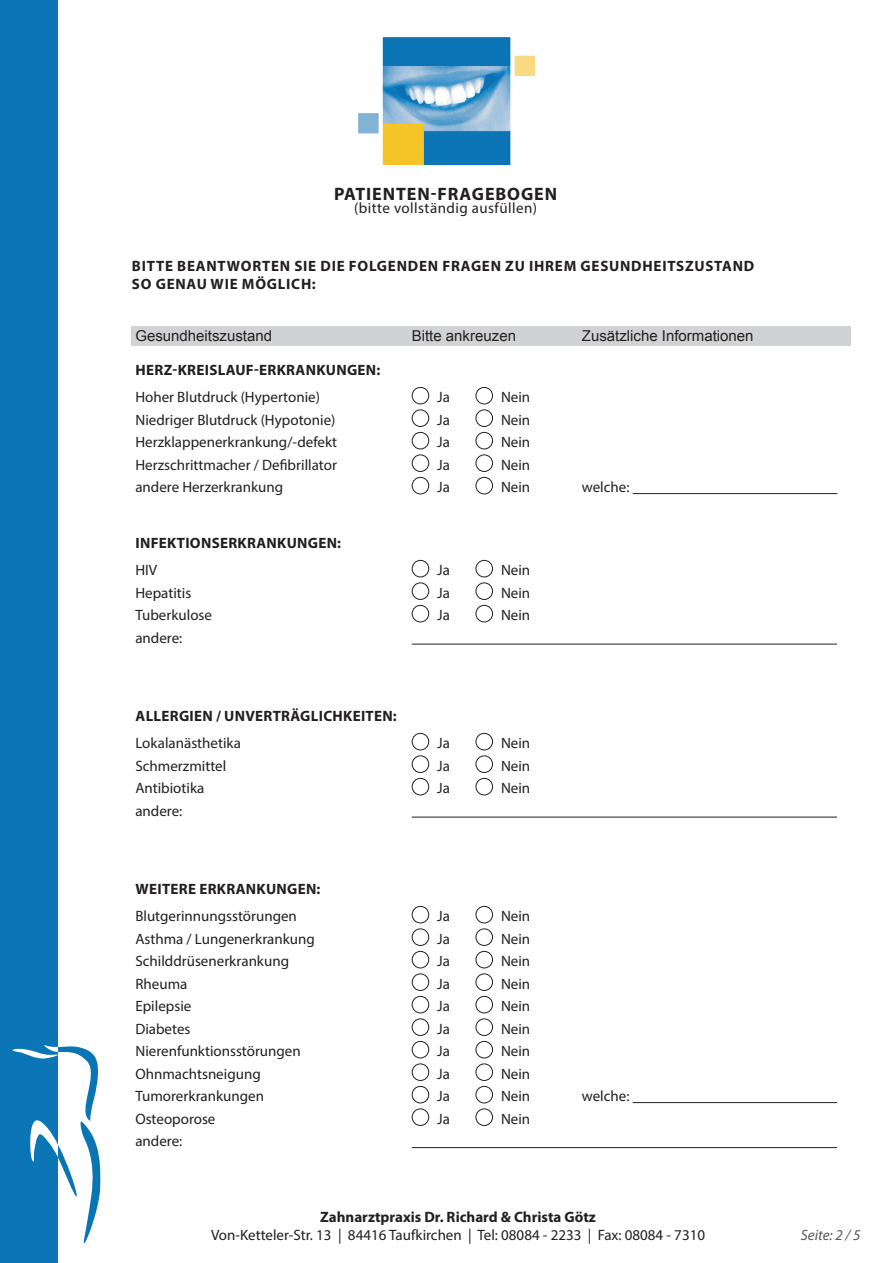
<style>
.page{position:relative;width:893px;height:1263px;background:#fff}
.page>*{position:absolute;margin:0;border:0;box-sizing:border-box;transform-origin:0 0}
.t1{font:700 18px "Myriad Pro";letter-spacing:.05em;color:#231f20}
.t2{font:15px "Myriad Pro";color:#231f20}
.t3{font:700 15px "Myriad Pro";letter-spacing:.02em;color:#231f20}
.t4{font:700 15px/18px "Myriad Pro";letter-spacing:.05em;color:#231f20}
.t5{font:15px "Arial";color:#231f20}
.t6{font:700 15px "Myriad Pro";color:#231f20}
.t7{font:15px "Myriad Pro";letter-spacing:.03em;color:#231f20}
.t8{font:italic 15px "Myriad Pro";color:#57585a}
</style>
<div class="page">
<div style="left:0;top:0;width:58px;height:1263px;background:#0c75b5"></div>
<svg style="left:13px;top:1045px;width:87px;height:198px"></svg>
<img style="left:359px;top:38px;width:175px;height:127px">
<hr style="left:633px;top:493px;width:204px;height:1px;background:#231f20">
<div style="left:412px;top:387px;width:17px;height:17px;border:1px solid #231f20;border-radius:50%"></div>
<div style="left:476px;top:387px;width:17px;height:17px;border:1px solid #231f20;border-radius:50%"></div>
<div style="left:412px;top:409px;width:17px;height:18px;border:1px solid #231f20;border-radius:50%"></div>
<div style="left:476px;top:409px;width:17px;height:18px;border:1px solid #231f20;border-radius:50%"></div>
<div style="left:412px;top:432px;width:17px;height:17px;border:1px solid #231f20;border-radius:50%"></div>
<div style="left:476px;top:432px;width:17px;height:17px;border:1px solid #231f20;border-radius:50%"></div>
<div style="left:412px;top:454px;width:17px;height:18px;border:1px solid #231f20;border-radius:50%"></div>
<div style="left:476px;top:454px;width:17px;height:18px;border:1px solid #231f20;border-radius:50%"></div>
<div style="left:412px;top:477px;width:17px;height:17px;border:1px solid #231f20;border-radius:50%"></div>
<div style="left:476px;top:477px;width:17px;height:17px;border:1px solid #231f20;border-radius:50%"></div>
<hr style="left:412px;top:644px;width:425px;height:1px;background:#231f20">
<div style="left:412px;top:560px;width:17px;height:17px;border:1px solid #231f20;border-radius:50%"></div>
<div style="left:476px;top:560px;width:17px;height:17px;border:1px solid #231f20;border-radius:50%"></div>
<div style="left:412px;top:582px;width:17px;height:18px;border:1px solid #231f20;border-radius:50%"></div>
<div style="left:476px;top:582px;width:17px;height:18px;border:1px solid #231f20;border-radius:50%"></div>
<div style="left:412px;top:605px;width:17px;height:17px;border:1px solid #231f20;border-radius:50%"></div>
<div style="left:476px;top:605px;width:17px;height:17px;border:1px solid #231f20;border-radius:50%"></div>
<hr style="left:412px;top:817px;width:425px;height:1px;background:#231f20">
<div style="left:412px;top:733px;width:17px;height:17px;border:1px solid #231f20;border-radius:50%"></div>
<div style="left:476px;top:733px;width:17px;height:17px;border:1px solid #231f20;border-radius:50%"></div>
<div style="left:412px;top:755px;width:17px;height:18px;border:1px solid #231f20;border-radius:50%"></div>
<div style="left:476px;top:755px;width:17px;height:18px;border:1px solid #231f20;border-radius:50%"></div>
<div style="left:412px;top:778px;width:17px;height:17px;border:1px solid #231f20;border-radius:50%"></div>
<div style="left:476px;top:778px;width:17px;height:17px;border:1px solid #231f20;border-radius:50%"></div>
<hr style="left:633px;top:1102px;width:204px;height:1px;background:#231f20">
<hr style="left:412px;top:1147px;width:425px;height:1px;background:#231f20">
<div style="left:412px;top:906px;width:17px;height:17px;border:1px solid #231f20;border-radius:50%"></div>
<div style="left:476px;top:906px;width:17px;height:17px;border:1px solid #231f20;border-radius:50%"></div>
<div style="left:412px;top:928px;width:17px;height:18px;border:1px solid #231f20;border-radius:50%"></div>
<div style="left:476px;top:928px;width:17px;height:18px;border:1px solid #231f20;border-radius:50%"></div>
<div style="left:412px;top:951px;width:17px;height:17px;border:1px solid #231f20;border-radius:50%"></div>
<div style="left:476px;top:951px;width:17px;height:17px;border:1px solid #231f20;border-radius:50%"></div>
<div style="left:412px;top:973px;width:17px;height:18px;border:1px solid #231f20;border-radius:50%"></div>
<div style="left:476px;top:973px;width:17px;height:18px;border:1px solid #231f20;border-radius:50%"></div>
<div style="left:412px;top:996px;width:17px;height:17px;border:1px solid #231f20;border-radius:50%"></div>
<div style="left:476px;top:996px;width:17px;height:17px;border:1px solid #231f20;border-radius:50%"></div>
<div style="left:412px;top:1018px;width:17px;height:18px;border:1px solid #231f20;border-radius:50%"></div>
<div style="left:476px;top:1018px;width:17px;height:18px;border:1px solid #231f20;border-radius:50%"></div>
<div style="left:412px;top:1041px;width:17px;height:17px;border:1px solid #231f20;border-radius:50%"></div>
<div style="left:476px;top:1041px;width:17px;height:17px;border:1px solid #231f20;border-radius:50%"></div>
<div style="left:412px;top:1063px;width:17px;height:18px;border:1px solid #231f20;border-radius:50%"></div>
<div style="left:476px;top:1063px;width:17px;height:18px;border:1px solid #231f20;border-radius:50%"></div>
<div style="left:412px;top:1086px;width:17px;height:17px;border:1px solid #231f20;border-radius:50%"></div>
<div style="left:476px;top:1086px;width:17px;height:17px;border:1px solid #231f20;border-radius:50%"></div>
<div style="left:412px;top:1108px;width:17px;height:18px;border:1px solid #231f20;border-radius:50%"></div>
<div style="left:476px;top:1108px;width:17px;height:18px;border:1px solid #231f20;border-radius:50%"></div>
<div style="left:131px;top:326px;width:720px;height:19px;background:#d1d2d4"></div>
<p class="t1" style="left:334px;top:184px;width:225px">PATIENTEN-FRAGEBOGEN</p>
<p class="t7" style="left:354px;top:198px;width:185px">(bitte vollständig ausfüllen)</p>
<p class="t4" style="left:132px;top:257px;width:624px">BITTE BEANTWORTEN SIE DIE FOLGENDEN FRAGEN ZU IHREM GESUNDHEITSZUSTAND<br>SO GENAU WIE MÖGLICH:</p>
<p class="t5" style="left:135px;top:326px;width:138px">Gesundheitszustand</p>
<p class="t5" style="left:412px;top:326px;width:106px">Bitte ankreuzen</p>
<p class="t5" style="left:582px;top:326px;width:173px">Zusätzliche Informationen</p>
<p class="t3" style="left:136px;top:362px;width:246px">HERZ-KREISLAUF-ERKRANKUNGEN:</p>
<p class="t2" style="left:135px;top:388px;width:186px">Hoher Blutdruck (Hypertonie)</p>
<p class="t2" style="left:437px;top:388px;width:14px">Ja</p>
<p class="t2" style="left:501px;top:388px;width:31px">Nein</p>
<p class="t2" style="left:135px;top:410px;width:202px">Niedriger Blutdruck (Hypotonie)</p>
<p class="t2" style="left:437px;top:410px;width:14px">Ja</p>
<p class="t2" style="left:501px;top:410px;width:31px">Nein</p>
<p class="t2" style="left:135px;top:433px;width:203px">Herzklappenerkrankung/-defekt</p>
<p class="t2" style="left:437px;top:433px;width:14px">Ja</p>
<p class="t2" style="left:501px;top:433px;width:31px">Nein</p>
<p class="t2" style="left:135px;top:455px;width:203px">Herzschrittmacher / Defibrillator</p>
<p class="t2" style="left:437px;top:455px;width:14px">Ja</p>
<p class="t2" style="left:501px;top:455px;width:31px">Nein</p>
<p class="t2" style="left:135px;top:478px;width:149px">andere Herzerkrankung</p>
<p class="t2" style="left:437px;top:478px;width:14px">Ja</p>
<p class="t2" style="left:501px;top:478px;width:31px">Nein</p>
<p class="t2" style="left:582px;top:478px;width:49px">welche:</p>
<p class="t3" style="left:136px;top:535px;width:207px">INFEKTIONSERKRANKUNGEN:</p>
<p class="t2" style="left:135px;top:561px;width:23px">HIV</p>
<p class="t2" style="left:437px;top:561px;width:14px">Ja</p>
<p class="t2" style="left:501px;top:561px;width:31px">Nein</p>
<p class="t2" style="left:135px;top:583px;width:57px">Hepatitis</p>
<p class="t2" style="left:437px;top:583px;width:14px">Ja</p>
<p class="t2" style="left:501px;top:583px;width:31px">Nein</p>
<p class="t2" style="left:135px;top:606px;width:78px">Tuberkulose</p>
<p class="t2" style="left:437px;top:606px;width:14px">Ja</p>
<p class="t2" style="left:501px;top:606px;width:31px">Nein</p>
<p class="t2" style="left:135px;top:628px;width:48px">andere:</p>
<p class="t3" style="left:136px;top:708px;width:263px">ALLERGIEN / UNVERTRÄGLICHKEITEN:</p>
<p class="t2" style="left:135px;top:734px;width:107px">Lokalanästhetika</p>
<p class="t2" style="left:437px;top:734px;width:14px">Ja</p>
<p class="t2" style="left:501px;top:734px;width:31px">Nein</p>
<p class="t2" style="left:135px;top:756px;width:92px">Schmerzmittel</p>
<p class="t2" style="left:437px;top:756px;width:14px">Ja</p>
<p class="t2" style="left:501px;top:756px;width:31px">Nein</p>
<p class="t2" style="left:135px;top:779px;width:71px">Antibiotika</p>
<p class="t2" style="left:437px;top:779px;width:14px">Ja</p>
<p class="t2" style="left:501px;top:779px;width:31px">Nein</p>
<p class="t2" style="left:135px;top:801px;width:48px">andere:</p>
<p class="t3" style="left:136px;top:881px;width:186px">WEITERE ERKRANKUNGEN:</p>
<p class="t2" style="left:135px;top:907px;width:163px">Blutgerinnungsstörungen</p>
<p class="t2" style="left:437px;top:907px;width:14px">Ja</p>
<p class="t2" style="left:501px;top:907px;width:31px">Nein</p>
<p class="t2" style="left:135px;top:929px;width:181px">Asthma / Lungenerkrankung</p>
<p class="t2" style="left:437px;top:929px;width:14px">Ja</p>
<p class="t2" style="left:501px;top:929px;width:31px">Nein</p>
<p class="t2" style="left:135px;top:952px;width:155px">Schilddrüsenerkrankung</p>
<p class="t2" style="left:437px;top:952px;width:14px">Ja</p>
<p class="t2" style="left:501px;top:952px;width:31px">Nein</p>
<p class="t2" style="left:135px;top:974px;width:54px">Rheuma</p>
<p class="t2" style="left:437px;top:974px;width:14px">Ja</p>
<p class="t2" style="left:501px;top:974px;width:31px">Nein</p>
<p class="t2" style="left:135px;top:997px;width:57px">Epilepsie</p>
<p class="t2" style="left:437px;top:997px;width:14px">Ja</p>
<p class="t2" style="left:501px;top:997px;width:31px">Nein</p>
<p class="t2" style="left:135px;top:1019px;width:57px">Diabetes</p>
<p class="t2" style="left:437px;top:1019px;width:14px">Ja</p>
<p class="t2" style="left:501px;top:1019px;width:31px">Nein</p>
<p class="t2" style="left:135px;top:1042px;width:167px">Nierenfunktionsstörungen</p>
<p class="t2" style="left:437px;top:1042px;width:14px">Ja</p>
<p class="t2" style="left:501px;top:1042px;width:31px">Nein</p>
<p class="t2" style="left:135px;top:1064px;width:127px">Ohnmachtsneigung</p>
<p class="t2" style="left:437px;top:1064px;width:14px">Ja</p>
<p class="t2" style="left:501px;top:1064px;width:31px">Nein</p>
<p class="t2" style="left:135px;top:1087px;width:130px">Tumorerkrankungen</p>
<p class="t2" style="left:437px;top:1087px;width:14px">Ja</p>
<p class="t2" style="left:501px;top:1087px;width:31px">Nein</p>
<p class="t2" style="left:582px;top:1087px;width:49px">welche:</p>
<p class="t2" style="left:135px;top:1109px;width:82px">Osteoporose</p>
<p class="t2" style="left:437px;top:1109px;width:14px">Ja</p>
<p class="t2" style="left:501px;top:1109px;width:31px">Nein</p>
<p class="t2" style="left:135px;top:1132px;width:48px">andere:</p>
<p class="t6" style="left:320px;top:1208px;width:277px">Zahnarztpraxis Dr. Richard &amp; Christa Götz</p>
<p class="t2" style="left:211px;top:1225px;width:496px">Von-Ketteler-Str. 13 | 84416 Taufkirchen | Tel: 08084 - 2233 | Fax: 08084 - 7310</p>
<p class="t8" style="left:801px;top:1226px;width:61px">Seite: 2 / 5</p>
</div>
